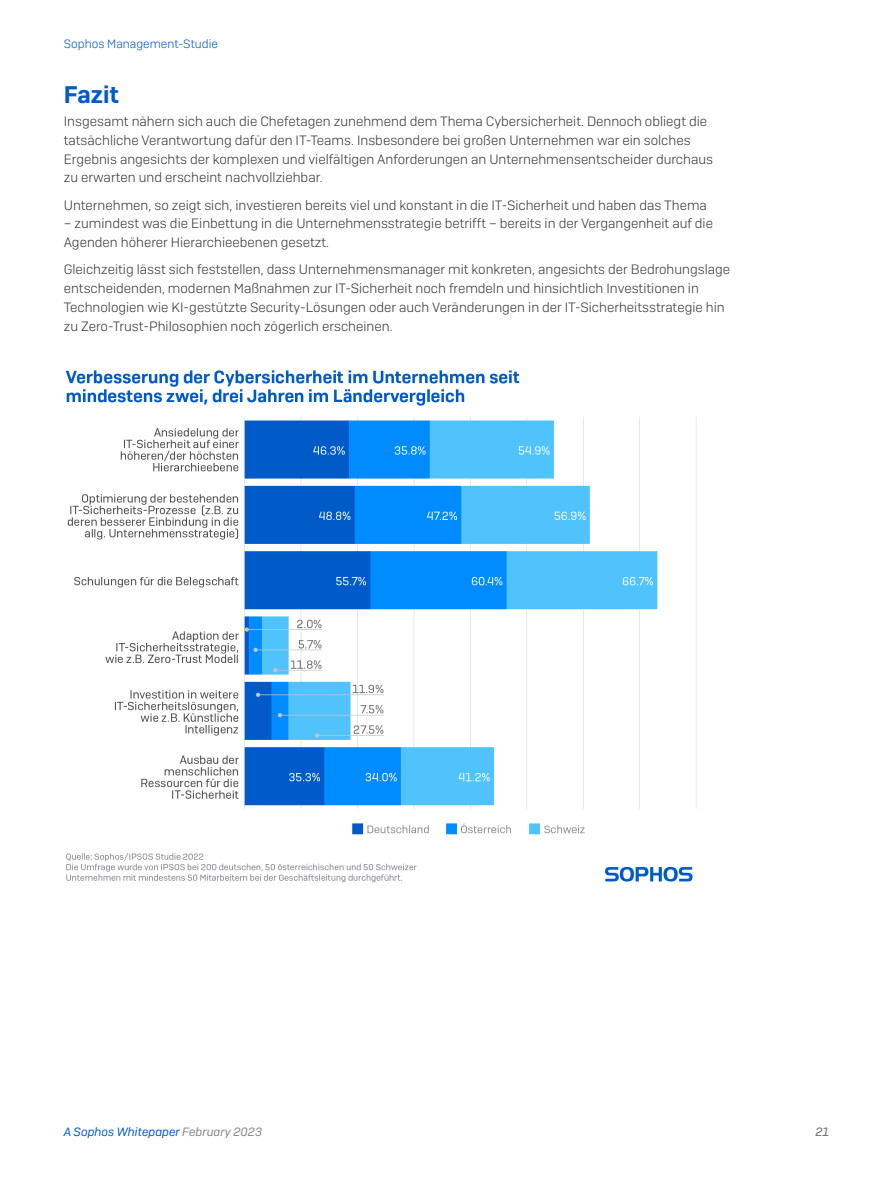
<style>
.page{position:relative;width:893px;height:1191px;background:#fff}
.page>*{position:absolute;margin:0;border:0;box-sizing:border-box;transform-origin:0 0}
.Subheading_1{font:600 24px "Sophos Sans";color:#005bc8}
.Body_Copy{font:300 13.5px/18.8px "Sophos Sans";color:#363738}
.t1{font:italic 12px "Sophos Sans";color:#005bc8}
.t2{font:300 12px "Sophos Sans";color:#005bc8}
.t3{font:italic 12px "Sophos Sans";color:#696a6b}
.s1{color:#83868b}
</style>
<div class="page">
<img style="left:65px;top:370px;width:632px;height:513px">
<p class="t2" style="left:64px;top:36px;width:156px">Sophos Management-Studie</p>
<p class="Subheading_1" style="left:64px;top:80px;width:57px">Fazit</p>
<p class="Body_Copy" style="left:64px;top:112px;width:651px">Insgesamt nähern sich auch die Chefetagen zunehmend dem Thema Cybersicherheit. Dennoch obliegt die tatsächliche Verantwortung dafür den IT-Teams. Insbesondere bei großen Unternehmen war ein solches Ergebnis angesichts der komplexen und vielfältigen Anforderungen an Unternehmensentscheider durchaus zu erwarten und erscheint nachvollziehbar.</p>
<p class="Body_Copy" style="left:64px;top:195px;width:645px">Unternehmen, so zeigt sich, investieren bereits viel und konstant in die IT-Sicherheit und haben das Thema</p>
<p class="Body_Copy" style="left:64px;top:214px;width:651px">– zumindest was die Einbettung in die Unternehmensstrategie betrifft – bereits in der Vergangenheit auf die<br>Agenden höherer Hierarchieebenen gesetzt.</p>
<p class="Body_Copy" style="left:64px;top:260px;width:668px">Gleichzeitig lässt sich feststellen, dass Unternehmensmanager mit konkreten, angesichts der Bedrohungslage entscheidenden, modernen Maßnahmen zur IT-Sicherheit noch fremdeln und hinsichtlich Investitionen in Technologien wie KI-gestützte Security-Lösungen oder auch Veränderungen in der IT-Sicherheitsstrategie hin zu Zero-Trust-Philosophien noch zögerlich erscheinen.</p>
<p class="t1" style="left:64px;top:1124px;width:200px">A Sophos Whitepaper <span class="s1">February 2023</span></p>
<p class="t3" style="left:815px;top:1124px;width:15px">21</p>
</div>
